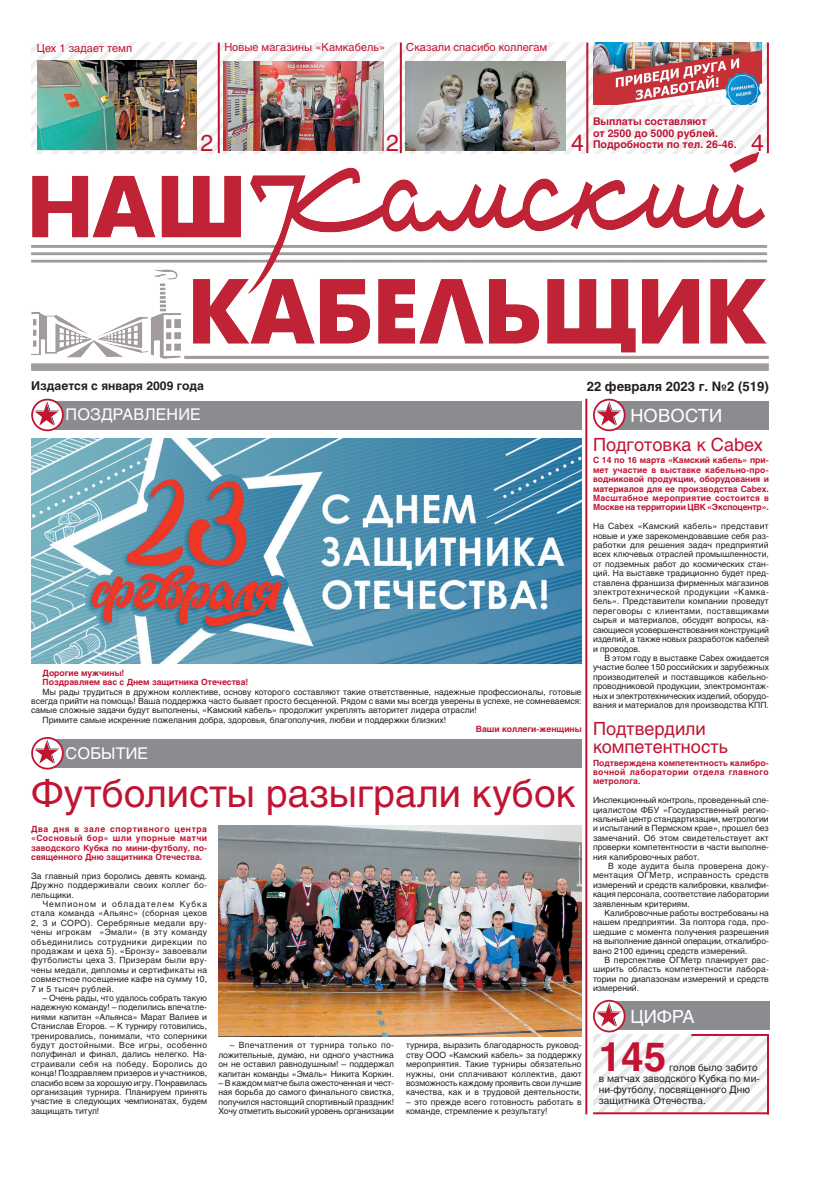
<style>
.page{position:relative;width:820px;height:1191px;background:#fff}
.page>*{position:absolute;margin:0;border:0;box-sizing:border-box;transform-origin:0 0}
.Текст{font:700 40px "Helios";color:#c01432}
.Заголовок{font:38.7px "Helios";color:#c01432}
.t1{font:23px "Helios";color:#c01432}
.Заголовок1{font:18px/18px "Helios";color:#c01432}
.t2{font:18px "Helios";letter-spacing:.005em;color:#fff}
.t3{font:16px "Helios";letter-spacing:.01em;color:#fff}
.t4{font:700 13px "Helios";color:#231f20}
.t5{font:700 12px "Helios";color:#231f20}
.t6{font:11px "Helios";color:#c01432}
.t7{font:700 10.5px "Helios";color:#c01432}
.Текст-2{font:10px/11px "Helios";color:#231f20}
.Текст-3{font:8.5px/9.4px "Helios";color:#231f20;text-align:justify}
.Текст-4{font:700 8.5px/9.4px "Helios";color:#c01432;text-align:justify}
</style>
<div class="page">
<hr style="left:585px;top:399px;width:2px;height:715px;background:#c01432">
<img style="left:31px;top:43px;width:737px;height:327px">
<hr style="left:218px;top:43px;width:2px;height:110px;background:#c01432">
<hr style="left:399px;top:43px;width:2px;height:110px;background:#c01432">
<hr style="left:586px;top:43px;width:2px;height:110px;background:#c01432">
<img style="left:405px;top:61px;width:160px;height:90px">
<hr style="left:766px;top:43px;width:2px;height:110px;background:#c01432">
<img style="left:38px;top:60px;width:159px;height:90px">
<img style="left:592px;top:43px;width:169px;height:62px">
<img style="left:593px;top:1034px;width:173px;height:78px">
<hr style="left:766px;top:1035px;width:2px;height:79px;background:#c01432">
<hr style="left:593px;top:1112px;width:175px;height:2px;background:#c01432">
<hr style="left:691px;top:1034px;width:77px;height:2px;background:#c01432">
<div style="left:615px;top:1001px;width:153px;height:29px;background:#8a8c8f"></div>
<div style="left:615px;top:401px;width:153px;height:28px;background:#8a8c8f"></div>
<div style="left:51px;top:401px;width:530px;height:28px;background:#8a8c8f"></div>
<img style="left:224px;top:61px;width:159px;height:90px">
<div style="left:51px;top:739px;width:530px;height:29px;background:#8a8c8f"></div>
<img style="left:218px;top:825px;width:363px;height:211px">
<svg style="left:32px;top:399px;width:31px;height:31px"></svg>
<img style="left:33px;top:401px;width:27px;height:25px">
<div style="left:31px;top:399px;width:33px;height:32px;border:2px solid #c01432;border-radius:50%"></div>
<svg style="left:593px;top:399px;width:31px;height:31px"></svg>
<img style="left:595px;top:401px;width:26px;height:25px">
<div style="left:592px;top:399px;width:33px;height:32px;border:2px solid #c01432;border-radius:50%"></div>
<svg style="left:593px;top:1000px;width:31px;height:31px"></svg>
<img style="left:595px;top:1002px;width:26px;height:25px">
<div style="left:592px;top:999px;width:33px;height:33px;border:2px solid #c01432;border-radius:50%"></div>
<svg style="left:32px;top:738px;width:31px;height:30px"></svg>
<img style="left:33px;top:739px;width:27px;height:26px">
<div style="left:31px;top:737px;width:33px;height:32px;border:2px solid #c01432;border-radius:50%"></div>
<img style="left:31px;top:438px;width:550px;height:225px">
<p class="t6" style="left:37px;top:41px;width:97px">Цех 1 задает темп</p>
<p class="t6" style="left:224px;top:41px;width:162px">Новые магазины «Камкабель»</p>
<p class="t6" style="left:406px;top:41px;width:142px">Сказали спасибо коллегам</p>
<p class="t1" style="left:200px;top:128px;width:14px">2</p>
<p class="t1" style="left:386px;top:128px;width:14px">2</p>
<p class="t1" style="left:571px;top:128px;width:14px">4</p>
<p class="t7" style="left:592px;top:115px;width:115px">Выплаты составляют</p>
<p class="t7" style="left:592px;top:127px;width:126px">от 2500 до 5000 рублей.</p>
<p class="t7" style="left:592px;top:138px;width:145px">Подробности по тел. 26-46.</p>
<p class="t1" style="left:750px;top:128px;width:14px">4</p>
<p class="t5" style="left:31px;top:378px;width:174px">Издается с января 2009 года</p>
<p class="t4" style="left:586px;top:378px;width:184px">22 февраля 2023 г. №2 (519)</p>
<p class="t3" style="left:66px;top:404px;width:137px">ПОЗДРАВЛЕНИЕ</p>
<p class="t2" style="left:630px;top:404px;width:93px">НОВОСТИ</p>
<p class="Заголовок1" style="left:592px;top:435px;width:171px">Подготовка к Cabex</p>
<p class="Текст-4" style="left:592px;top:456px;width:177px">С 14 по 16 марта «Камский кабель» при&shy;мет участие в выставке кабельно-про&shy;водниковой продукции, оборудования и материалов для ее производства Cabex.<br>Масштабное мероприятие состоится в Москве на территории ЦВК «Экспоцентр».</p>
<p class="Текст-3" style="left:592px;top:521px;width:177px">На Cabex «Камский кабель» представит новые и уже зарекомендовавшие себя раз&shy;работки для решения задач предприятий всех ключевых отраслей промышленности, от подземных работ до космических стан&shy;ций. На выставке традиционно будет пред&shy;ставлена франшиза фирменных магазинов электротехнической продукции «Камка&shy;бель». Представители компании проведут переговоры с клиентами, поставщиками сырья и материалов, обсудят вопросы, ка&shy;сающиеся усовершенствования конструкций изделий, а также новых разработок кабелей и проводов.</p>
<p class="Текст-3" style="left:592px;top:653px;width:177px;text-indent:11px">В этом году в выставке Cabex ожидается участие более 150 российских и зарубежных производителей и поставщиков кабельно&shy;проводниковой продукции, электромонтаж&shy;ных и электротехнических изделий, оборудо&shy;вания и материалов для производства КПП.</p>
<p class="Заголовок1" style="left:592px;top:719px;width:136px">Подтвердили компетентность</p>
<p class="Текст-4" style="left:592px;top:758px;width:177px">Подтверждена компетентность калибро&shy;вочной лаборатории отдела главного метролога.</p>
<p class="Текст-3" style="left:592px;top:795px;width:177px">Инспекционный контроль, проведенный спе&shy;циалистом ФБУ «Государственный регио&shy;нальный центр стандартизации, метрологии и испытаний в Пермском крае», прошел без замечаний. Об этом свидетельствует акт проверки компетентности в части выполне&shy;ния калибровочных работ.</p>
<p class="Текст-3" style="left:592px;top:861px;width:177px;text-indent:15px">В ходе аудита была проверена доку&shy;ментация ОГМетр, исправность средств измерений и средств калибровки, квалифи&shy;кация персонала, соответствие лаборатории заявленным критериям.</p>
<p class="Текст-3" style="left:592px;top:908px;width:177px;text-indent:11px">Калибровочные работы востребованы на нашем предприятии. За полтора года, про&shy;шедшие с момента получения разрешения на выполнение данной операции, откалибро&shy;вано 2100 единиц средств измерений.</p>
<p class="Текст-3" style="left:592px;top:955px;width:177px;text-indent:11px">В перспективе ОГМетр планирует рас&shy;ширить область компетентности лабора&shy;тории по диапазонам измерений и средств измерений.</p>
<p class="Текст-4" style="left:43px;top:668px;width:83px">Дорогие мужчины!</p>
<p class="Текст-4" style="left:43px;top:677px;width:207px">Поздравляем вас с Днем защитника Отечества!</p>
<p class="Текст-3" style="left:31px;top:686px;width:551px;text-indent:11px">Мы рады трудиться в дружном коллективе, основу которого составляют такие ответственные, надежные профессионалы, готовые всегда прийти на помощь! Ваша поддержка часто бывает просто бесценной. Рядом с вами мы всегда уверены в успехе, не сомневаемся: самые сложные задачи будут выполнены, «Камский кабель» продолжит укреплять авторитет лидера отрасли!</p>
<p class="Текст-3" style="left:43px;top:715px;width:405px">Примите самые искренние пожелания добра, здоровья, благополучия, любви и поддержки близких!</p>
<p class="Текст-4" style="left:476px;top:724px;width:107px">Ваши коллеги-женщины</p>
<p class="t3" style="left:66px;top:743px;width:84px">СОБЫТИЕ</p>
<p class="Заголовок" style="left:31px;top:769px;width:545px">Футболисты разыграли кубок</p>
<p class="Текст-4" style="left:31px;top:824px;width:177px">Два дня в зале спортивного центра «Сосновый бор» шли упорные матчи заводского Кубка по мини-футболу, по&shy;священного Дню защитника Отечества.</p>
<p class="Текст-3" style="left:31px;top:871px;width:177px">За главный приз боролись девять команд.<br>Дружно поддерживали своих коллег бо&shy;лельщики.</p>
<p class="Текст-3" style="left:31px;top:899px;width:177px;text-indent:11px">Чемпионом и обладателем Кубка стала команда «Альянс» (сборная цехов 2, 3 и СОРО). Серебряные медали вру&shy;чены игрокам «Эмали» (в эту команду объединились сотрудники дирекции по продажам и цеха 5). «Бронзу» завоевали футболисты цеха 3. Призерам были вру&shy;чены медали, дипломы и сертификаты на совместное посещение кафе на сумму 10, 7 и 5 тысяч рублей.</p>
<p class="Текст-3" style="left:31px;top:993px;width:177px;text-indent:11px">– Очень рады, что удалось собрать такую надежную команду! – поделились впечатле&shy;ниями капитан «Альянса» Марат Валиев и Станислав Егоров. – К турниру готовились, тренировались, понимали, что соперники будут достойными. Все игры, особенно полуфинал и финал, дались нелегко. На&shy;страивали себя на победу. Боролись до конца! Поздравляем призеров и участников, спасибо всем за хорошую игру. Понравилась организация турнира. Планируем принять участие в следующих чемпионатах, будем защищать титул!</p>
<p class="t2" style="left:630px;top:1004px;width:66px">ЦИФРА</p>
<p class="Текст" style="left:598px;top:1033px;width:69px">145</p>
<p class="Текст-3" style="left:218px;top:1040px;width:177px;text-indent:11px">– Впечатления от турнира только по&shy;ложительные, думаю, ни одного участника он не оставил равнодушным! – поддержал капитан команды «Эмаль» Никита Коркин.</p>
<p class="Текст-3" style="left:218px;top:1078px;width:177px">– В каждом матче была ожесточенная и чест&shy;ная борьба до самого финального свистка, получился настоящий спортивный праздник!<br>Хочу отметить высокий уровень организации</p>
<p class="Текст-3" style="left:406px;top:1040px;width:177px">турнира, выразить благодарность руковод&shy;ству ООО «Камский кабель» за поддержку мероприятия. Такие турниры обязательно нужны, они сплачивают коллектив, дают возможность каждому проявить свои лучшие качества, как и в трудовой деятельности,</p>
<p class="Текст-3" style="left:406px;top:1096px;width:177px">– это прежде всего готовность работать в команде, стремление к результату!</p>
<p class="Текст-2" style="left:598px;top:1061px;width:162px;text-indent:70px">голов было забито в матчах заводского Кубка по ми&shy;ни-футболу, посвященного Дню защитника Отечества.</p>
</div>
